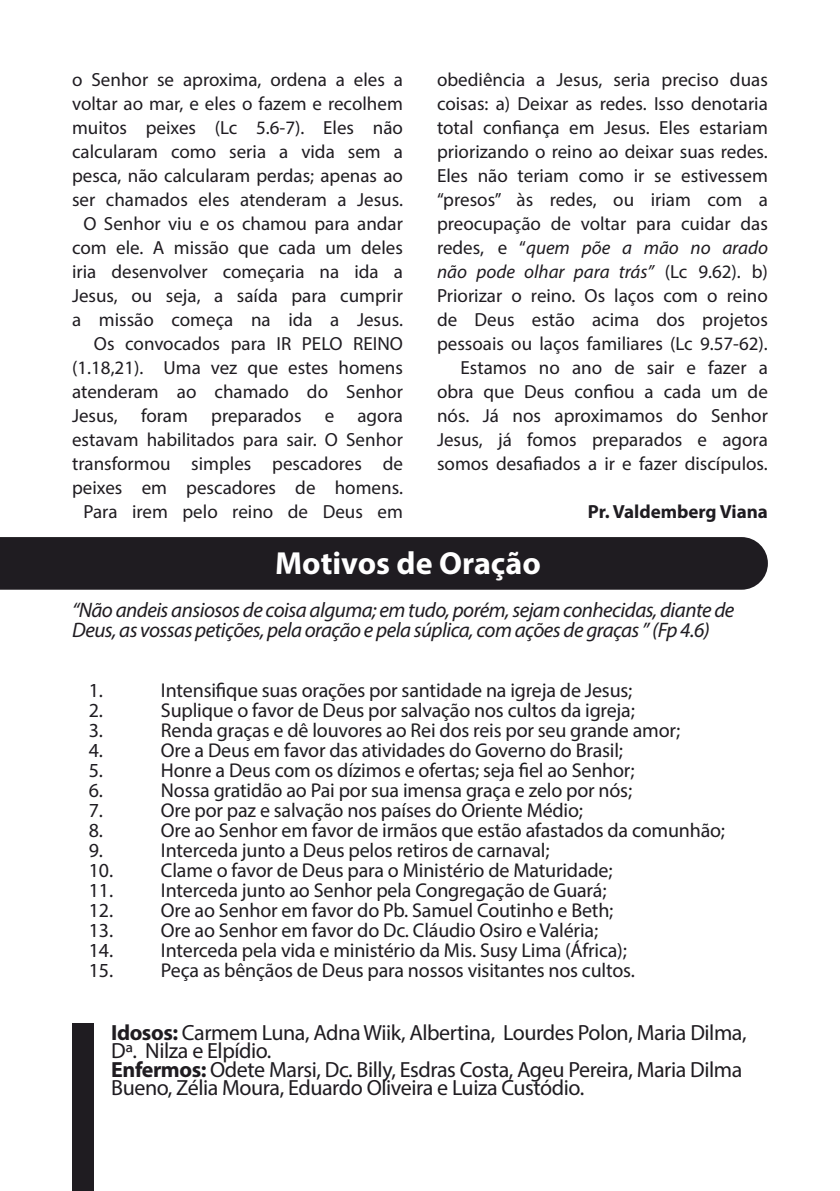
<style>
.page{position:relative;width:840px;height:1191px;background:#fff}
.page>*{position:absolute;margin:0;border:0;box-sizing:border-box;transform-origin:0 0}
.t1{font:700 32px "Myriad Pro";color:#fff}
.t2{font:22px/18px "Myriad Pro";letter-spacing:-.02em;color:#1f1c21}
.t3{font:italic 21px/20px "Myriad Pro";letter-spacing:-.025em;color:#1f1c21}
.t4{font:20px "Myriad Pro";letter-spacing:-.01em;color:#1f1c21}
.t5{font:19px/24px "Myriad Pro";color:#1f1c21;text-align:justify}
.t6{font:700 19px "Myriad Pro";color:#1f1c21}
.s1{font-style:italic}
.s2{font-weight:700}
</style>
<div class="page">
<div style="left:0;top:537px;width:767px;height:52px;background:#1f1c21"></div>
<div style="left:72px;top:1024px;width:22px;height:167px;background:#1f1c21"></div>
<p class="t5" style="left:72px;top:68px;width:332px">o Senhor se aproxima, ordena a eles a voltar ao mar, e eles o fazem e recolhem muitos peixes (Lc 5.6-7). Eles não calcularam como seria a vida sem a pesca, não calcularam perdas; apenas ao ser chamados eles atenderam a Jesus.</p>
<p class="t5" style="left:72px;top:212px;width:332px;text-align:center">O Senhor viu e os chamou para andar com ele. A missão que cada um deles iria desenvolver começaria na ida a Jesus, ou seja, a saída para cumprir a missão começa na ida a Jesus.</p>
<p class="t5" style="left:72px;top:332px;width:332px;text-indent:22px">Os convocados para IR PELO REINO (1.18,21). Uma vez que estes homens atenderam ao chamado do Senhor Jesus, foram preparados e agora estavam habilitados para sair. O Senhor transformou simples pescadores de peixes em pescadores de homens.</p>
<p class="t5" style="left:83px;top:500px;width:321px">Para irem pelo reino de Deus em</p>
<p class="t5" style="left:437px;top:68px;width:332px">obediência a Jesus, seria preciso duas coisas: a) Deixar as redes. Isso denotaria total confiança em Jesus. Eles estariam priorizando o reino ao deixar suas redes.<br>Eles não teriam como ir se estivessem “presos” às redes, ou iriam com a preocupação de voltar para cuidar das redes, e “<span class="s1">quem põe a mão no arado não pode olhar para trás”</span> (Lc 9.62). b)<br>Priorizar o reino. Os laços com o reino de Deus estão acima dos projetos pessoais ou laços familiares (Lc 9.57-62).</p>
<p class="t5" style="left:437px;top:356px;width:332px;text-indent:23px">Estamos no ano de sair e fazer a obra que Deus confiou a cada um de nós. Já nos aproximamos do Senhor Jesus, já fomos preparados e agora somos desafiados a ir e fazer discípulos.</p>
<p class="t6" style="left:587px;top:499px;width:181px">Pr. Valdemberg Viana</p>
<p class="t1" style="left:275px;top:543px;width:267px">Motivos de Oração</p>
<p class="t3" style="left:72px;top:599px;width:663px">“Não andeis ansiosos de coisa alguma; em tudo, porém, sejam conhecidas, diante de<br>Deus, as vossas petições, pela oração e pela súplica, com ações de graças ” (Fp 4.6)</p>
<p class="t4" style="left:89px;top:677px;width:16px">1.</p>
<p class="t4" style="left:161px;top:677px;width:472px">Intensifique suas orações por santidade na igreja de Jesus;</p>
<p class="t4" style="left:89px;top:697px;width:16px">2.</p>
<p class="t4" style="left:161px;top:697px;width:475px">Suplique o favor de Deus por salvação nos cultos da igreja;</p>
<p class="t4" style="left:89px;top:717px;width:16px">3.</p>
<p class="t4" style="left:161px;top:717px;width:520px">Renda graças e dê louvores ao Rei dos reis por seu grande amor;</p>
<p class="t4" style="left:89px;top:737px;width:16px">4.</p>
<p class="t4" style="left:161px;top:737px;width:463px">Ore a Deus em favor das atividades do Governo do Brasil;</p>
<p class="t4" style="left:89px;top:757px;width:16px">5.</p>
<p class="t4" style="left:161px;top:757px;width:475px">Honre a Deus com os dízimos e ofertas; seja fiel ao Senhor;</p>
<p class="t4" style="left:89px;top:777px;width:16px">6.</p>
<p class="t4" style="left:161px;top:777px;width:472px">Nossa gratidão ao Pai por sua imensa graça e zelo por nós;</p>
<p class="t4" style="left:89px;top:797px;width:16px">7.</p>
<p class="t4" style="left:161px;top:797px;width:423px">Ore por paz e salvação nos países do Oriente Médio;</p>
<p class="t4" style="left:89px;top:817px;width:16px">8.</p>
<p class="t4" style="left:161px;top:817px;width:565px">Ore ao Senhor em favor de irmãos que estão afastados da comunhão;</p>
<p class="t4" style="left:89px;top:837px;width:16px">9.</p>
<p class="t4" style="left:161px;top:837px;width:390px">Interceda junto a Deus pelos retiros de carnaval;</p>
<p class="t4" style="left:89px;top:857px;width:525px">10. Clame o favor de Deus para o Ministério de Maturidade;</p>
<p class="t4" style="left:89px;top:877px;width:518px">11. Interceda junto ao Senhor pela Congregação de Guará;</p>
<p class="t4" style="left:89px;top:897px;width:525px">12. Ore ao Senhor em favor do Pb. Samuel Coutinho e Beth;</p>
<p class="t4" style="left:89px;top:917px;width:510px">13. Ore ao Senhor em favor do Dc. Cláudio Osiro e Valéria;</p>
<p class="t4" style="left:89px;top:937px;width:539px">14. Interceda pela vida e ministério da Mis. Susy Lima (África);</p>
<p class="t4" style="left:89px;top:957px;width:547px">15. Peça as bênçãos de Deus para nossos visitantes nos cultos.</p>
<p class="t2" style="left:111px;top:1023px;width:636px"><span class="s2">Idosos:</span> Carmem Luna, Adna Wiik, Albertina, Lourdes Polon, Maria Dilma,<br>Dª. Nilza e Elpídio.</p>
<p class="t2" style="left:111px;top:1059px;width:632px"><span class="s2">Enfermos:</span> Odete Marsi, Dc. Billy, Esdras Costa, Ageu Pereira, Maria Dilma<br>Bueno, Zélia Moura, Eduardo Oliveira e Luiza Custódio.</p>
</div>
